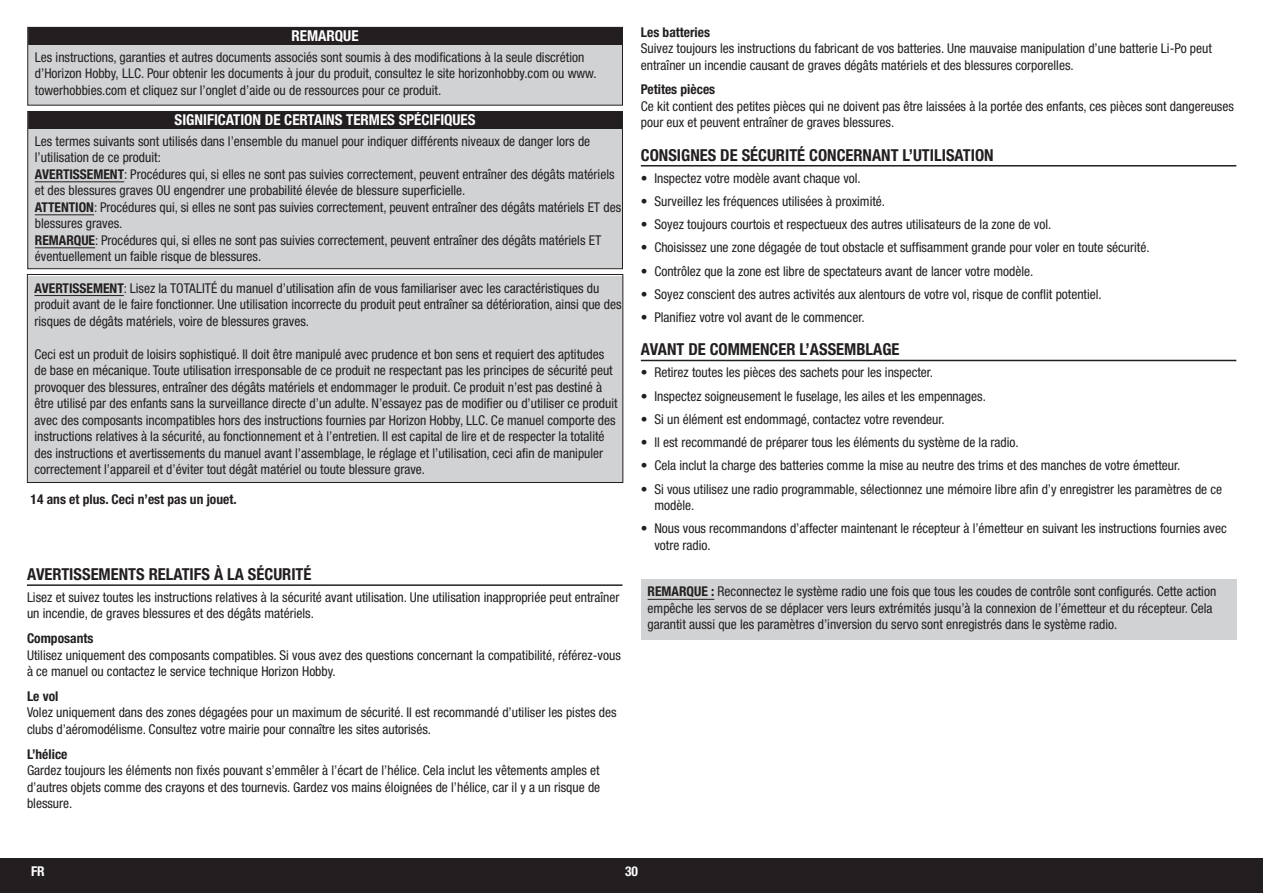
<style>
.page{position:relative;width:1263px;height:893px;background:#fff}
.page>*{position:absolute;margin:0;border:0;box-sizing:border-box;transform-origin:0 0}
.t1{font:700 condensed 16.5px "Helvetica Neue LT Std";color:#231f20}
.t2{font:700 condensed 15px "Helvetica Neue LT Std";color:#fff}
.t3{font:condensed 13.5px/16.5px "Helvetica Neue LT Std";color:#231f20}
.t4{font:700 condensed 13.5px "Helvetica Neue LT Std";color:#231f20}
.t5{font:700 condensed 13.5px "Helvetica Neue LT Std";color:#fff}
.s1{font-weight:700}
</style>
<div class="page">
<div style="left:0;top:859px;width:1263px;height:34px;background:#231f20"></div>
<div style="left:28px;top:27px;width:594px;height:18px;background:#231f20"></div>
<div style="left:28px;top:45px;width:594px;height:60px;background:#d1d2d4"></div>
<div style="left:27px;top:27px;width:596px;height:79px;border:1px solid #231f20"></div>
<div style="left:28px;top:111px;width:594px;height:18px;background:#231f20"></div>
<div style="left:28px;top:129px;width:594px;height:44px;background:#d1d2d4"></div>
<div style="left:28px;top:162px;width:594px;height:44px;background:#d1d2d4"></div>
<hr style="left:35px;top:181px;width:89px;height:1px;background:#231f20">
<div style="left:28px;top:195px;width:594px;height:44px;background:#d1d2d4"></div>
<hr style="left:35px;top:214px;width:59px;height:1px;background:#231f20">
<div style="left:28px;top:228px;width:594px;height:40px;background:#d1d2d4"></div>
<hr style="left:35px;top:247px;width:60px;height:1px;background:#231f20">
<div style="left:27px;top:111px;width:596px;height:158px;border:1px solid #231f20"></div>
<div style="left:28px;top:276px;width:594px;height:60px;background:#d1d2d4"></div>
<hr style="left:34px;top:295px;width:90px;height:1px;background:#231f20">
<div style="left:28px;top:326px;width:594px;height:27px;background:#d1d2d4"></div>
<div style="left:28px;top:342px;width:594px;height:140px;background:#d1d2d4"></div>
<div style="left:27px;top:274px;width:596px;height:209px;border:1px solid #231f20"></div>
<hr style="left:641px;top:165px;width:595px;height:2px;background:#231f20">
<hr style="left:641px;top:360px;width:595px;height:1px;background:#231f20">
<div style="left:641px;top:580px;width:595px;height:60px;background:#d1d2d4"></div>
<hr style="left:648px;top:599px;width:66px;height:1px;background:#231f20">
<hr style="left:27px;top:584px;width:595px;height:2px;background:#231f20">
<p class="t2" style="left:292px;top:26px;width:68px">REMARQUE</p>
<p class="t3" style="left:35px;top:49px;width:563px">Les instructions, garanties et autres documents associés sont soumis à des modifications à la seule discrétion d’Horizon Hobby, LLC. Pour obtenir les documents à jour du produit, consultez le site horizonhobby.com ou www. towerhobbies.com et cliquez sur l’onglet d’aide ou de ressources pour ce produit.</p>
<p class="t2" style="left:175px;top:110px;width:302px">SIGNIFICATION DE CERTAINS TERMES SPÉCIFIQUES</p>
<p class="t3" style="left:35px;top:133px;width:588px">Les termes suivants sont utilisés dans l’ensemble du manuel pour indiquer différents niveaux de danger lors de l’utilisation de ce produit:<br><span class="s1">AVERTISSEMENT</span>: Procédures qui, si elles ne sont pas suivies correctement, peuvent entraîner des dégâts matériels et des blessures graves OU engendrer une probabilité élevée de blessure superficielle.<br><span class="s1">ATTENTION</span>: Procédures qui, si elles ne sont pas suivies correctement, peuvent entraîner des dégâts matériels ET des blessures graves.<br><span class="s1">REMARQUE</span>: Procédures qui, si elles ne sont pas suivies correctement, peuvent entraîner des dégâts matériels ET éventuellement un faible risque de blessures.</p>
<p class="t3" style="left:34px;top:279px;width:588px"><span class="s1">AVERTISSEMENT</span>: Lisez la TOTALITÉ du manuel d’utilisation afin de vous familiariser avec les caractéristiques du produit avant de le faire fonctionner. Une utilisation incorrecte du produit peut entraîner sa détérioration, ainsi que des risques de dégâts matériels, voire de blessures graves.</p>
<p class="t3" style="left:34px;top:345px;width:585px">Ceci est un produit de loisirs sophistiqué. Il doit être manipulé avec prudence et bon sens et requiert des aptitudes de base en mécanique. Toute utilisation irresponsable de ce produit ne respectant pas les principes de sécurité peut provoquer des blessures, entraîner des dégâts matériels et endommager le produit. Ce produit n’est pas destiné à être utilisé par des enfants sans la surveillance directe d’un adulte. N’essayez pas de modifier ou d’utiliser ce produit avec des composants incompatibles hors des instructions fournies par Horizon Hobby, LLC. Ce manuel comporte des instructions relatives à la sécurité, au fonctionnement et à l’entretien. Il est capital de lire et de respecter la totalité des instructions et avertissements du manuel avant l’assemblage, le réglage et l’utilisation, ceci afin de manipuler correctement l’appareil et d’éviter tout dégât matériel ou toute blessure grave.</p>
<p class="t4" style="left:31px;top:491px;width:208px">14 ans et plus. Ceci n’est pas un jouet.</p>
<p class="t1" style="left:27px;top:564px;width:286px">AVERTISSEMENTS RELATIFS À LA SÉCURITÉ</p>
<p class="t3" style="left:27px;top:589px;width:594px">Lisez et suivez toutes les instructions relatives à la sécurité avant utilisation. Une utilisation inappropriée peut entraîner un incendie, de graves blessures et des dégâts matériels.</p>
<p class="t4" style="left:27px;top:630px;width:68px">Composants</p>
<p class="t3" style="left:27px;top:647px;width:595px">Utilisez uniquement des composants compatibles. Si vous avez des questions concernant la compatibilité, référez-vous à ce manuel ou contactez le service technique Horizon Hobby.</p>
<p class="t4" style="left:27px;top:688px;width:33px">Le vol</p>
<p class="t3" style="left:27px;top:704px;width:591px">Volez uniquement dans des zones dégagées pour un maximum de sécurité. Il est recommandé d’utiliser les pistes des clubs d’aéromodélisme. Consultez votre mairie pour connaître les sites autorisés.</p>
<p class="t4" style="left:27px;top:746px;width:42px">L’hélice</p>
<p class="t3" style="left:27px;top:762px;width:575px;text-align:justify">Gardez toujours les éléments non fixés pouvant s’emmêler à l’écart de l’hélice. Cela inclut les vêtements amples et d’autres objets comme des crayons et des tournevis. Gardez vos mains éloignées de l’hélice, car il y a un risque de blessure.</p>
<p class="t4" style="left:641px;top:24px;width:71px">Les batteries</p>
<p class="t3" style="left:641px;top:40px;width:572px">Suivez toujours les instructions du fabricant de vos batteries. Une mauvaise manipulation d’une batterie Li-Po peut entraîner un incendie causant de graves dégâts matériels et des blessures corporelles.</p>
<p class="t4" style="left:641px;top:81px;width:76px">Petites pièces</p>
<p class="t3" style="left:641px;top:98px;width:594px">Ce kit contient des petites pièces qui ne doivent pas être laissées à la portée des enfants, ces pièces sont dangereuses pour eux et peuvent entraîner de graves blessures.</p>
<p class="t1" style="left:641px;top:145px;width:354px">CONSIGNES DE SÉCURITÉ CONCERNANT L’UTILISATION</p>
<p class="t3" style="left:641px;top:169px;width:221px">• Inspectez votre modèle avant chaque vol.</p>
<p class="t3" style="left:641px;top:193px;width:246px">• Surveillez les fréquences utilisées à proximité.</p>
<p class="t3" style="left:641px;top:216px;width:412px">• Soyez toujours courtois et respectueux des autres utilisateurs de la zone de vol.</p>
<p class="t3" style="left:641px;top:239px;width:510px">• Choisissez une zone dégagée de tout obstacle et suffisamment grande pour voler en toute sécurité.</p>
<p class="t3" style="left:641px;top:262px;width:394px">• Contrôlez que la zone est libre de spectateurs avant de lancer votre modèle.</p>
<p class="t3" style="left:641px;top:286px;width:462px">• Soyez conscient des autres activités aux alentours de votre vol, risque de conflit potentiel.</p>
<p class="t3" style="left:641px;top:309px;width:225px">• Planifiez votre vol avant de le commencer.</p>
<p class="t1" style="left:641px;top:340px;width:260px">AVANT DE COMMENCER L’ASSEMBLAGE</p>
<p class="t3" style="left:641px;top:364px;width:294px">• Retirez toutes les pièces des sachets pour les inspecter.</p>
<p class="t3" style="left:641px;top:387px;width:347px">• Inspectez soigneusement le fuselage, les ailes et les empennages.</p>
<p class="t3" style="left:641px;top:411px;width:305px">• Si un élément est endommagé, contactez votre revendeur.</p>
<p class="t3" style="left:641px;top:434px;width:379px">• ll est recommandé de préparer tous les éléments du système de la radio.</p>
<p class="t3" style="left:641px;top:457px;width:541px">• Cela inclut la charge des batteries comme la mise au neutre des trims et des manches de votre émetteur.</p>
<p class="t3" style="left:654px;top:480px;width:569px;text-indent:-14px">• Si vous utilisez une radio programmable, sélectionnez une mémoire libre afin d’y enregistrer les paramètres de ce modèle.</p>
<p class="t3" style="left:654px;top:520px;width:574px;text-indent:-14px">• Nous vous recommandons d’affecter maintenant le récepteur à l’émetteur en suivant les instructions fournies avec votre radio.</p>
<p class="t3" style="left:648px;top:583px;width:570px"><span class="s1">REMARQUE :</span> Reconnectez le système radio une fois que tous les coudes de contrôle sont configurés. Cette action empêche les servos de se déplacer vers leurs extrémités jusqu’à la connexion de l’émetteur et du récepteur. Cela garantit aussi que les paramètres d’inversion du servo sont enregistrés dans le système radio.</p>
<p class="t5" style="left:31px;top:863px;width:15px">FR</p>
<p class="t5" style="left:625px;top:863px;width:14px">30</p>
</div>
